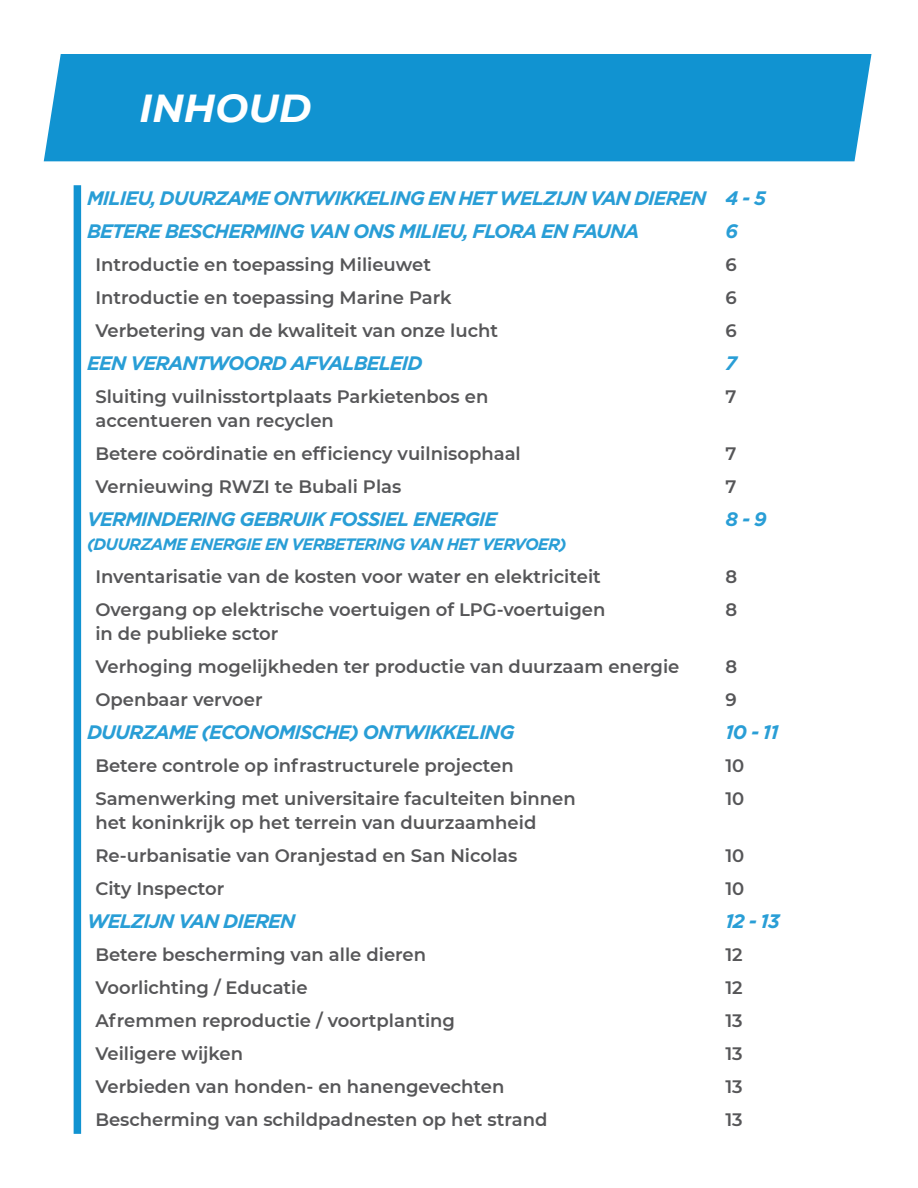
<style>
.page{position:relative;width:918px;height:1188px;background:#fff}
.page>*{position:absolute;margin:0;border:0;box-sizing:border-box;transform-origin:0 0}
.t1{font:italic 700 39px "Montserrat";color:#fff}
.t2{font:italic 700 19.5px "Gotham";letter-spacing:-.05em;color:#299ed6}
.t3{font:600 18px "Montserrat";color:#565658}
.t4{font:italic 700 16.5px "Gotham";letter-spacing:-.05em;color:#299ed6}
</style>
<div class="page">
<div style="left:44px;top:54px;width:827px;height:107px;background:#1193d1"></div>
<div style="left:74px;top:189px;width:7px;height:941px;background:#1193d1"></div>
<p class="t1" style="left:140px;top:80px;width:173px">INHOUD</p>
<p class="t2" style="left:87px;top:185px;width:680px">MILIEU, DUURZAME ONTWIKKELING EN HET WELZIJN VAN DIEREN 4 - 5</p>
<p class="t2" style="left:87px;top:218px;width:554px">BETERE BESCHERMING VAN ONS MILIEU, FLORA EN FAUNA</p>
<p class="t2" style="left:725px;top:218px;width:14px">6</p>
<p class="t3" style="left:95px;top:251px;width:337px">Introductie en toepassing Milieuwet</p>
<p class="t3" style="left:725px;top:251px;width:13px">6</p>
<p class="t3" style="left:95px;top:284px;width:358px">Introductie en toepassing Marine Park</p>
<p class="t3" style="left:725px;top:284px;width:13px">6</p>
<p class="t3" style="left:95px;top:317px;width:404px">Verbetering van de kwaliteit van onze lucht</p>
<p class="t3" style="left:725px;top:317px;width:13px">6</p>
<p class="t2" style="left:87px;top:350px;width:337px">EEN VERANTWOORD AFVALBELEID</p>
<p class="t2" style="left:725px;top:350px;width:13px">7</p>
<p class="t3" style="left:95px;top:383px;width:394px">Sluiting vuilnisstortplaats Parkietenbos en</p>
<p class="t3" style="left:725px;top:383px;width:12px">7</p>
<p class="t3" style="left:95px;top:407px;width:240px">accentueren van recyclen</p>
<p class="t3" style="left:95px;top:440px;width:427px">Betere coördinatie en efficiency vuilnisophaal</p>
<p class="t3" style="left:725px;top:440px;width:12px">7</p>
<p class="t3" style="left:95px;top:473px;width:308px">Vernieuwing RWZI te Bubali Plas</p>
<p class="t3" style="left:725px;top:473px;width:12px">7</p>
<p class="t2" style="left:87px;top:506px;width:412px">VERMINDERING GEBRUIK FOSSIEL ENERGIE</p>
<p class="t2" style="left:725px;top:506px;width:43px">8 - 9</p>
<p class="t4" style="left:87px;top:533px;width:481px">(DUURZAME ENERGIE EN VERBETERING VAN HET VERVOER)</p>
<p class="t3" style="left:95px;top:563px;width:507px">Inventarisatie van de kosten voor water en elektriciteit</p>
<p class="t3" style="left:725px;top:563px;width:13px">8</p>
<p class="t3" style="left:95px;top:596px;width:512px">Overgang op elektrische voertuigen of LPG-voertuigen</p>
<p class="t3" style="left:725px;top:596px;width:13px">8</p>
<p class="t3" style="left:95px;top:620px;width:185px">in de publieke sctor</p>
<p class="t3" style="left:95px;top:653px;width:586px">Verhoging mogelijkheden ter productie van duurzaam energie</p>
<p class="t3" style="left:725px;top:653px;width:13px">8</p>
<p class="t3" style="left:95px;top:686px;width:169px">Openbaar vervoer</p>
<p class="t3" style="left:725px;top:686px;width:13px">9</p>
<p class="t2" style="left:87px;top:719px;width:429px">DUURZAME (ECONOMISCHE) ONTWIKKELING</p>
<p class="t2" style="left:725px;top:719px;width:55px">10 - 11</p>
<p class="t3" style="left:95px;top:752px;width:420px">Betere controle op infrastructurele projecten</p>
<p class="t3" style="left:725px;top:752px;width:20px">10</p>
<p class="t3" style="left:95px;top:785px;width:482px">Samenwerking met universitaire faculteiten binnen</p>
<p class="t3" style="left:725px;top:785px;width:20px">10</p>
<p class="t3" style="left:95px;top:809px;width:443px">het koninkrijk op het terrein van duurzaamheid</p>
<p class="t3" style="left:95px;top:842px;width:424px">Re-urbanisatie van Oranjestad en San Nicolas</p>
<p class="t3" style="left:725px;top:842px;width:20px">10</p>
<p class="t3" style="left:95px;top:875px;width:131px">City Inspector</p>
<p class="t3" style="left:725px;top:875px;width:20px">10</p>
<p class="t2" style="left:87px;top:908px;width:210px">WELZIJN VAN DIEREN</p>
<p class="t2" style="left:725px;top:908px;width:56px">12 - 13</p>
<p class="t3" style="left:95px;top:941px;width:332px">Betere bescherming van alle dieren</p>
<p class="t3" style="left:725px;top:941px;width:19px">12</p>
<p class="t3" style="left:95px;top:974px;width:214px">Voorlichting / Educatie</p>
<p class="t3" style="left:725px;top:974px;width:19px">12</p>
<p class="t3" style="left:95px;top:1007px;width:361px">Afremmen reproductie / voortplanting</p>
<p class="t3" style="left:725px;top:1007px;width:19px">13</p>
<p class="t3" style="left:95px;top:1040px;width:149px">Veiligere wijken</p>
<p class="t3" style="left:725px;top:1040px;width:19px">13</p>
<p class="t3" style="left:95px;top:1073px;width:411px">Verbieden van honden- en hanengevechten</p>
<p class="t3" style="left:725px;top:1073px;width:19px">13</p>
<p class="t3" style="left:95px;top:1106px;width:454px">Bescherming van schildpadnesten op het strand</p>
<p class="t3" style="left:725px;top:1106px;width:19px">13</p>
</div>
